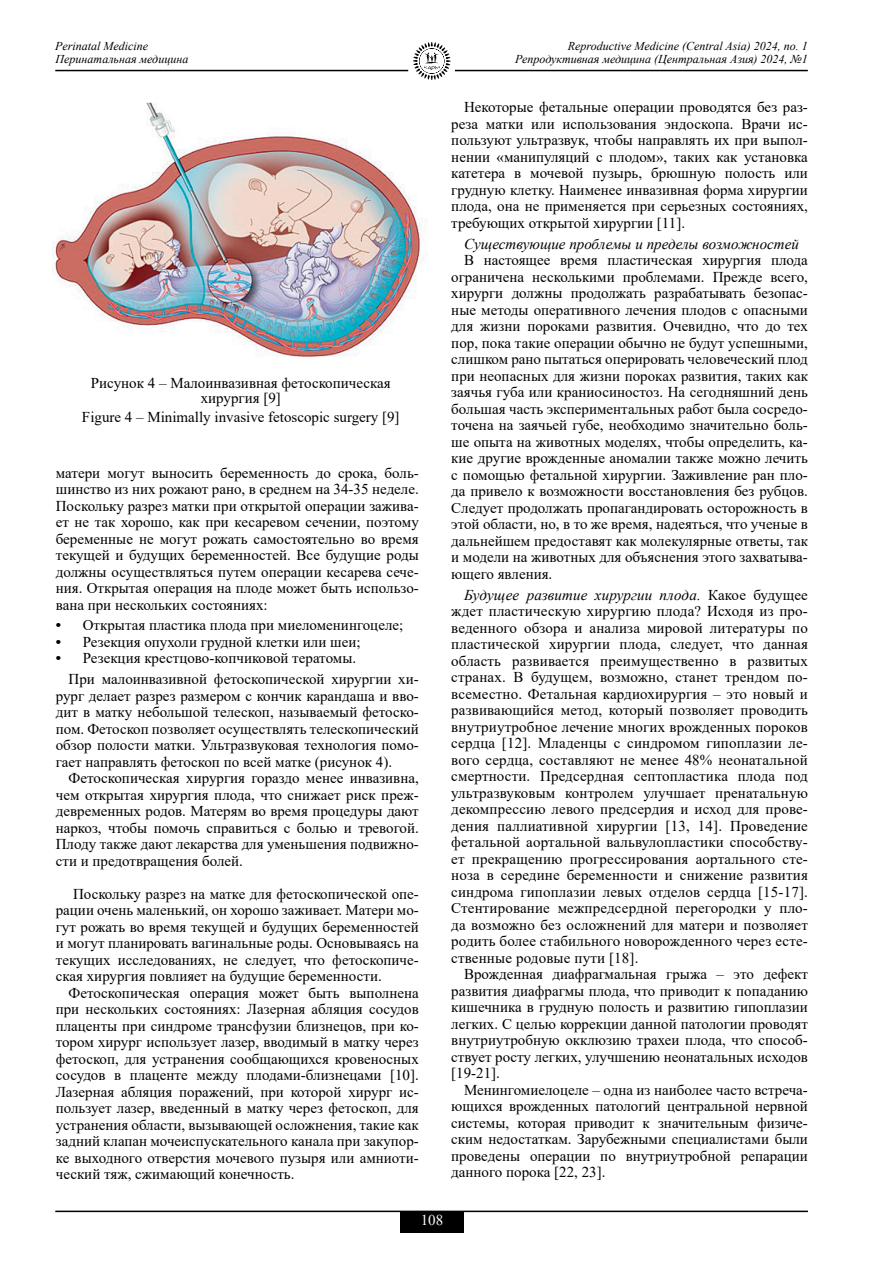
<style>
.page{position:relative;width:893px;height:1263px;background:#fff}
.page>*{position:absolute;margin:0;border:0;box-sizing:border-box;transform-origin:0 0}
.t1{font:15px/16.5px "Times New Roman";color:#000;text-align:justify}
.t2{font:italic 15px "Times New Roman";color:#000}
.t3{font:15px "Times New Roman";color:#fff}
.t4{font:italic 12px/13px "Times New Roman";color:#000;text-align:right}
.s1{font-weight:700}
.s2{font-style:italic}
</style>
<div class="page">
<div style="left:400px;top:1211px;width:64px;height:21px;background:#000"></div>
<hr style="left:455px;top:70px;width:353px;height:1px;background:#000">
<hr style="left:55px;top:70px;width:353px;height:1px;background:#000">
<svg style="left:413px;top:42px;width:38px;height:38px"></svg>
<hr style="left:55px;top:1210px;width:753px;height:2px;background:#000">
<img style="left:52px;top:102px;width:376px;height:255px">
<p class="t4" style="left:55px;top:39px;width:135px;text-align:left">Perinatal Medicine<br>Перинатальная медицина</p>
<p class="t4" style="left:515px;top:39px;width:294px">Reproductive Medicine (Central Asia) 2024, no. 1<br>Репродуктивная медицина (Центральная Азия) 2024, №1</p>
<p class="t1" style="left:91px;top:375px;width:301px;line-height:15px;text-align:center">Рисунок 4 – Малоинвазивная фетоскопическая хирургия [9]</p>
<p class="t1" style="left:82px;top:408px;width:319px">Figure 4 – Minimally invasive fetoscopic surgery [9]</p>
<p class="t1" style="left:56px;top:464px;width:365px">матери могут выносить беременность до срока, боль&shy;шинство из них рожают рано, в среднем на 34-35 неделе.<br>Поскольку разрез матки при открытой операции зажива&shy;ет не так хорошо, как при кесаревом сечении, поэтому беременные не могут рожать самостоятельно во время текущей и будущих беременностей. Все будущие роды должны осуществляться путем операции кесарева сече&shy;ния. Открытая операция на плоде может быть использо&shy;вана при нескольких состояниях:</p>
<p class="t1" style="left:56px;top:617px;width:349px"><span class="s1">•</span> Открытая пластика плода при миеломенингоцеле;</p>
<p class="t1" style="left:56px;top:633px;width:306px"><span class="s1">•</span> Резекция опухоли грудной клетки или шеи;</p>
<p class="t1" style="left:69px;top:647px;width:352px;line-height:20.7px;text-indent:-13px"><span class="s1">•</span> Резекция крестцово-копчиковой тератомы.<br>При малоинвазивной фетоскопической хирургии хи-</p>
<p class="t1" style="left:56px;top:687px;width:365px">рург делает разрез размером с кончик карандаша и вво&shy;дит в матку небольшой телескоп, называемый фетоско&shy;пом. Фетоскоп позволяет осуществлять телескопический обзор полости матки. Ультразвуковая технология помо&shy;гает направлять фетоскоп по всей матке (рисунок 4).</p>
<p class="t1" style="left:56px;top:769px;width:365px;text-indent:13px">Фетоскопическая хирургия гораздо менее инвазивна, чем открытая хирургия плода, что снижает риск преж&shy;девременных родов. Матерям во время процедуры дают наркоз, чтобы помочь справиться с болью и тревогой.<br>Плоду также дают лекарства для уменьшения подвижно&shy;сти и предотвращения болей.</p>
<p class="t1" style="left:56px;top:885px;width:365px;text-indent:17px">Поскольку разрез на матке для фетоскопической опе&shy;рации очень маленький, он хорошо заживает. Матери мо&shy;гут рожать во время текущей и будущих беременностей и могут планировать вагинальные роды. Основываясь на текущих исследованиях, не следует, что фетоскопиче&shy;ская хирургия повлияет на будущие беременности.</p>
<p class="t1" style="left:56px;top:984px;width:365px;text-indent:13px">Фетоскопическая операция может быть выполнена при нескольких состояниях: Лазерная абляция сосудов плаценты при синдроме трансфузии близнецов, при ко&shy;тором хирург использует лазер, вводимый в матку через фетоскоп, для устранения сообщающихся кровеносных сосудов в плаценте между плодами-близнецами [10].<br>Лазерная абляция поражений, при которой хирург ис&shy;пользует лазер, введенный в матку через фетоскоп, для устранения области, вызывающей осложнения, такие как задний клапан мочеиспускательного канала при закупор&shy;ке выходного отверстия мочевого пузыря или амниоти&shy;ческий тяж, сжимающий конечность.</p>
<p class="t1" style="left:451px;top:99px;width:358px;text-indent:13px">Некоторые фетальные операции проводятся без раз&shy;реза матки или использования эндоскопа. Врачи ис&shy;пользуют ультразвук, чтобы направлять их при выпол&shy;нении «манипуляций с плодом», таких как установка катетера в мочевой пузырь, брюшную полость или грудную клетку. Наименее инвазивная форма хирургии плода, она не применяется при серьезных состояниях, требующих открытой хирургии [11].</p>
<p class="t2" style="left:464px;top:233px;width:336px">Существующие проблемы и пределы возможностей</p>
<p class="t1" style="left:451px;top:251px;width:358px;text-indent:13px">В настоящее время пластическая хирургия плода ограничена несколькими проблемами. Прежде всего, хирурги должны продолжать разрабатывать безопас&shy;ные методы оперативного лечения плодов с опасными для жизни пороками развития. Очевидно, что до тех пор, пока такие операции обычно не будут успешными, слишком рано пытаться оперировать человеческий плод при неопасных для жизни пороках развития, таких как заячья губа или краниосиностоз. На сегодняшний день большая часть экспериментальных работ была сосредо&shy;точена на заячьей губе, необходимо значительно боль&shy;ше опыта на животных моделях, чтобы определить, ка&shy;кие другие врожденные аномалии также можно лечить с помощью фетальной хирургии. Заживление ран пло&shy;да привело к возможности восстановления без рубцов.<br>Следует продолжать пропагандировать осторожность в этой области, но, в то же время, надеяться, что ученые в дальнейшем предоставят как молекулярные ответы, так и модели на животных для объяснения этого захватыва&shy;ющего явления.</p>
<p class="t1" style="left:451px;top:586px;width:358px;text-indent:13px"><span class="s2">Будущее развитие хирургии плода.</span> Какое будущее ждет пластическую хирургию плода? Исходя из про&shy;веденного обзора и анализа мировой литературы по пластической хирургии плода, следует, что данная область развивается преимущественно в развитых странах. В будущем, возможно, станет трендом по&shy;всеместно. Фетальная кардиохирургия – это новый и развивающийся метод, который позволяет проводить внутриутробное лечение многих врожденных пороков сердца [12]. Младенцы с синдромом гипоплазии ле&shy;вого сердца, составляют не менее 48% неонатальной смертности. Предсердная септопластика плода под ультразвуковым контролем улучшает пренатальную декомпрессию левого предсердия и исход для прове&shy;дения паллиативной хирургии [13, 14]. Проведение фетальной аортальной вальвулопластики способству&shy;ет прекращению прогрессирования аортального сте&shy;ноза в середине беременности и снижение развития синдрома гипоплазии левых отделов сердца [15-17].<br>Стентирование межпредсердной перегородки у пло&shy;да возможно без осложнений для матери и позволяет родить более стабильного новорожденного через есте&shy;ственные родовые пути [18].</p>
<p class="t1" style="left:451px;top:965px;width:358px;text-indent:13px">Врожденная диафрагмальная грыжа – это дефект развития диафрагмы плода, что приводит к попаданию кишечника в грудную полость и развитию гипоплазии легких. С целью коррекции данной патологии проводят внутриутробную окклюзию трахеи плода, что способ&shy;ствует росту легких, улучшению неонатальных исходов [19-21].</p>
<p class="t1" style="left:451px;top:1081px;width:358px;text-indent:13px">Менингомиелоцеле – одна из наиболее часто встреча&shy;ющихся врожденных патологий центральной нервной системы, которая приводит к значительным физиче&shy;ским недостаткам. Зарубежными специалистами были проведены операции по внутриутробной репарации данного порока [22, 23].</p>
<p class="t3" style="left:421px;top:1210px;width:24px">108</p>
</div>
